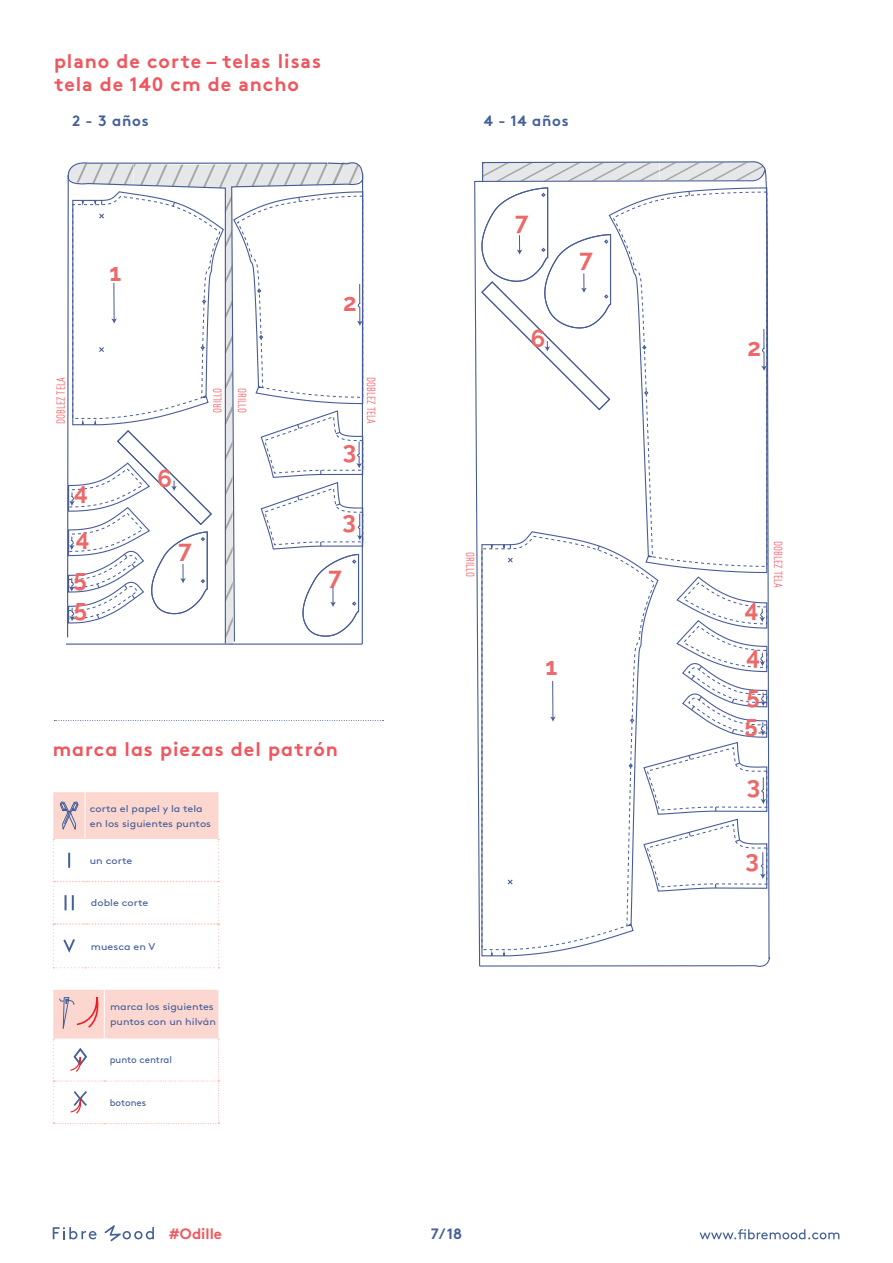
<style>
.page{position:relative;width:893px;height:1263px;background:#fff}
.page>*{position:absolute;margin:0;border:0;box-sizing:border-box;transform-origin:0 0}
.t1{font:700 24.45px/29.7px "Raleway";color:#ec6969}
.t2{font:700 19.5px/23.4px "Brown";letter-spacing:.05em;color:#f0565d}
.t3{font:700 15px "Brown";letter-spacing:.05em;color:#456099}
.t4{font:700 15px "Brown";color:#f0565d}
.t5{font:300 condensed 12px "DIN Next LT Pro";color:#f0565d}
.t6{font:9.75px/15.3px "Brown";color:#456099;scale:1.11 1}
.t7{font:9.75px "Brown";color:#456099}
</style>
<div class="page">
<svg style="left:699px;top:1229px;width:140px;height:10px"></svg>
<svg style="left:53px;top:1227px;width:44px;height:12px"></svg>
<svg style="left:104px;top:1225px;width:50px;height:16px"></svg>
<svg style="left:54px;top:720px;width:330px;height:1px"></svg>
<svg style="left:53px;top:792px;width:166px;height:176px"></svg>
<svg style="left:53px;top:990px;width:166px;height:134px"></svg>
<svg style="left:328px;top:162px;width:36px;height:481px"></svg>
<hr style="left:362px;top:173px;width:1px;height:471px;background:#475b97">
<svg style="left:67px;top:162px;width:261px;height:481px"></svg>
<svg style="left:67px;top:174px;width:154px;height:464px"></svg>
<hr style="left:66px;top:643px;width:296px;height:2px;background:#475b97">
<svg style="left:482px;top:161px;width:284px;height:8px;background:#caced8"></svg>
<svg style="left:474px;top:169px;width:296px;height:798px"></svg>
<h2 class="t2" style="left:54px;top:47px;width:268px">plano de corte – telas lisas tela de 140 cm de ancho</h2>
<h3 class="t3" style="left:72px;top:109px;width:78px">2 - 3 años</h3>
<h1 class="t1" style="left:109px;top:257px;width:13px">1</h1>
<p class="t5" style="left:54px;top:424px;width:48px;rotate:-90deg">DOBLEZ TELA</p>
<h1 class="t1" style="left:74px;top:476px;width:15px">4</h1>
<h1 class="t1" style="left:76px;top:523px;width:15px">4</h1>
<h1 class="t1" style="left:74px;top:564px;width:15px">5<br>5</h1>
<p class="t5" style="left:211px;top:413px;width:27px;rotate:-90deg">ORILLO</p>
<p class="t5" style="left:249px;top:388px;width:27px;rotate:90deg">ORILLO</p>
<h1 class="t1" style="left:158px;top:463px;width:16px">6</h1>
<h1 class="t1" style="left:179px;top:534px;width:15px">7</h1>
<h1 class="t1" style="left:343px;top:288px;width:15px">2</h1>
<h1 class="t1" style="left:343px;top:435px;width:15px">3</h1>
<p class="t5" style="left:378px;top:377px;width:48px;rotate:90deg">DOBLEZ TELA</p>
<h1 class="t1" style="left:342px;top:506px;width:15px">3</h1>
<h1 class="t1" style="left:328px;top:562px;width:15px">7</h1>
<h2 class="t2" style="left:53px;top:735px;width:287px">marca las piezas del patrón</h2>
<p class="t6" style="left:90px;top:800px;width:111px">corta el papel y la tela en los siguientes puntos</p>
<p class="t6" style="left:90px;top:852px;width:40px">un corte</p>
<p class="t6" style="left:91px;top:894px;width:53px">doble corte</p>
<p class="t6" style="left:91px;top:938px;width:60px">muesca en V</p>
<p class="t6" style="left:110px;top:998px;width:97px">marca los siguientes puntos con un hilván</p>
<p class="t7" style="left:110px;top:1053px;width:64px">punto central</p>
<p class="t7" style="left:110px;top:1095px;width:38px">botones</p>
<h3 class="t3" style="left:484px;top:108px;width:86px">4 - 14 años</h3>
<h1 class="t1" style="left:515px;top:206px;width:15px">7</h1>
<h1 class="t1" style="left:531px;top:324px;width:16px">6</h1>
<h1 class="t1" style="left:579px;top:244px;width:15px">7</h1>
<p class="t5" style="left:477px;top:552px;width:27px;rotate:90deg">ORILLO</p>
<h1 class="t1" style="left:545px;top:651px;width:13px">1</h1>
<h3 class="t4" style="left:169px;top:1222px;width:54px">#Odille</h3>
<h3 class="t3" style="left:431px;top:1221px;width:33px">7/18</h3>
<h1 class="t1" style="left:747px;top:333px;width:15px">2</h1>
<h1 class="t1" style="left:745px;top:594px;width:15px">4</h1>
<h1 class="t1" style="left:746px;top:640px;width:15px">4</h1>
<h1 class="t1" style="left:745px;top:682px;width:17px;line-height:28.5px">5<br>5</h1>
<p class="t5" style="left:785px;top:541px;width:48px;rotate:90deg">DOBLEZ TELA</p>
<h1 class="t1" style="left:747px;top:771px;width:15px">3</h1>
<h1 class="t1" style="left:745px;top:844px;width:15px">3</h1>
</div>
